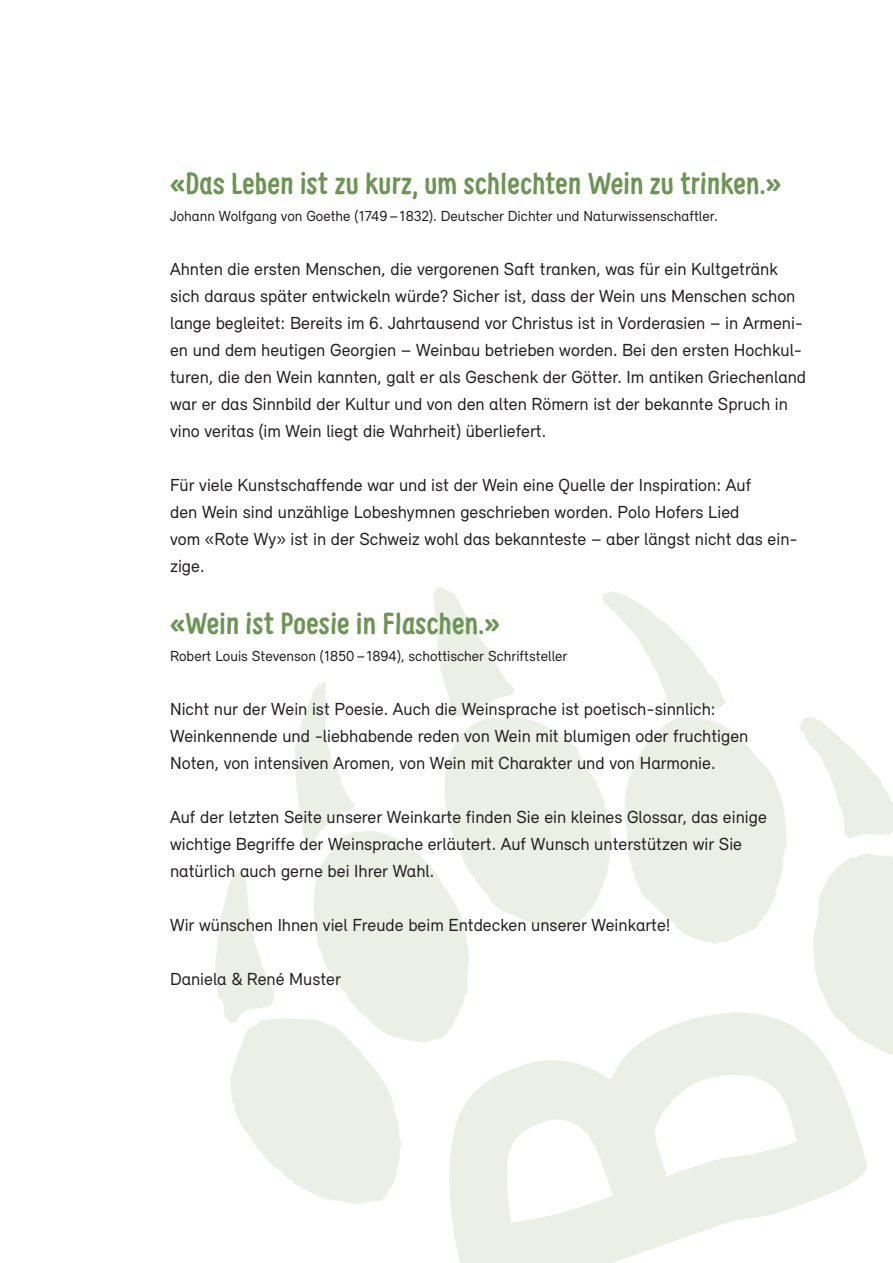
<style>
.page{position:relative;width:893px;height:1263px;background:#fff}
.page>*{position:absolute;margin:0;border:0;box-sizing:border-box;transform-origin:0 0}
.t1{font:700 30px "Supernettcn";letter-spacing:.005em;color:#6b9552}
.t2{font:18px/27px "Relevant";color:#231f20}
.t3{font:15px "Relevant";color:#231f20}
</style>
<div class="page">
<svg style="left:450px;top:1024px;width:418px;height:239px;fill:#ebf0e7"></svg>
<svg style="left:813px;top:853px;width:80px;height:202px"></svg>
<svg style="left:215px;top:587px;width:573px;height:617px"></svg>
<svg style="left:799px;top:717px;width:94px;height:122px"></svg>
<h1 class="t1" style="left:170px;top:163px;width:613px">«Das Leben ist zu kurz, um schlechten Wein zu trinken.»</h1>
<p class="t3" style="left:170px;top:207px;width:549px">Johann Wolfgang von Goethe (1749–1832). Deutscher Dichter und Naturwissenschaftler.</p>
<p class="t2" style="left:170px;top:255px;width:638px">Ahnten die ersten Menschen, die vergorenen Saft tranken, was für ein Kultgetränk sich daraus später entwickeln würde? Sicher ist, dass der Wein uns Menschen schon lange begleitet: Bereits im 6. Jahrtausend vor Christus ist in Vorderasien – in Armeni&shy;en und dem heutigen Georgien – Weinbau betrieben worden. Bei den ersten Hochkul&shy;turen, die den Wein kannten, galt er als Geschenk der Götter. Im antiken Griechenland war er das Sinnbild der Kultur und von den alten Römern ist der bekannte Spruch in vino veritas (im Wein liegt die Wahrheit) überliefert.</p>
<p class="t2" style="left:170px;top:471px;width:629px">Für viele Kunstschaffende war und ist der Wein eine Quelle der Inspiration: Auf<br>den Wein sind unzählige Lobeshymnen geschrieben worden. Polo Hofers Lied<br>vom «Rote Wy» ist in der Schweiz wohl das bekannteste – aber längst nicht das ein&shy;zige.</p>
<h1 class="t1" style="left:170px;top:604px;width:331px">«Wein ist Poesie in Flaschen.»</h1>
<p class="t3" style="left:170px;top:647px;width:399px">Robert Louis Stevenson (1850–1894), schottischer Schriftsteller</p>
<p class="t2" style="left:170px;top:695px;width:580px">Nicht nur der Wein ist Poesie. Auch die Weinsprache ist poetisch-sinnlich:<br>Weinkennende und -liebhabende reden von Wein mit blumigen oder fruchtigen<br>Noten, von intensiven Aromen, von Wein mit Charakter und von Harmonie.</p>
<p class="t2" style="left:170px;top:803px;width:598px">Auf der letzten Seite unserer Weinkarte finden Sie ein kleines Glossar, das einige wichtige Begriffe der Weinsprache erläutert. Auf Wunsch unterstützen wir Sie natürlich auch gerne bei Ihrer Wahl.</p>
<p class="t2" style="left:170px;top:911px;width:502px">Wir wünschen Ihnen viel Freude beim Entdecken unserer Weinkarte!</p>
<p class="t2" style="left:170px;top:965px;width:172px">Daniela &amp; René Muster</p>
</div>
